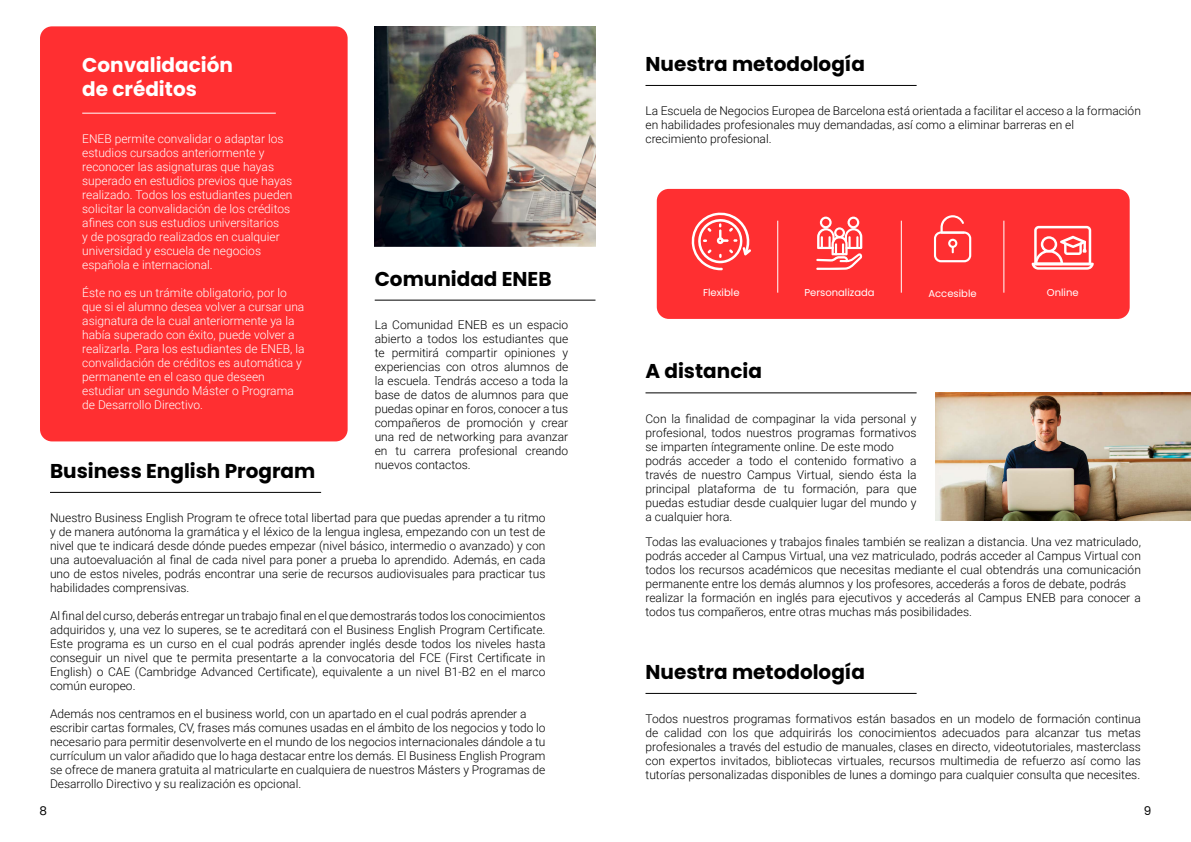
<style>
.page{position:relative;width:1191px;height:842px;background:#fff}
.page>*{position:absolute;margin:0;border:0;box-sizing:border-box;transform-origin:0 0}
.t1{font:700 20px "Poppins";color:#000}
.t2{font:700 20px/24px "Poppins";color:#fff}
.t3{font:300 12px/14px "Roboto";color:#000}
.t4{font:300 12px/14px "Roboto";color:#fff}
.t5{font:12px "Poppins";color:#000}
.t6{font:10px "Poppins";color:#fff}
</style>
<div class="page">
<hr style="left:645px;top:85px;width:271px;height:1px;background:#000">
<hr style="left:645px;top:693px;width:271px;height:1px;background:#000">
<hr style="left:645px;top:392px;width:271px;height:1px;background:#000">
<div style="left:657px;top:189px;width:472px;height:130px;background:#ff2f31;border-radius:12px"></div>
<img style="left:936px;top:392px;width:255px;height:128px">
<div style="left:40px;top:26px;width:308px;height:415px;background:#ff2f31;border-radius:12px"></div>
<hr style="left:82px;top:113px;width:194px;height:1px;background:#fff">
<img style="left:375px;top:26px;width:220px;height:220px">
<hr style="left:375px;top:300px;width:220px;height:1px;background:#000">
<hr style="left:50px;top:492px;width:271px;height:1px;background:#000">
<hr style="left:777px;top:221px;width:1px;height:72px;background:#fff">
<hr style="left:900px;top:221px;width:1px;height:72px;background:#fff">
<hr style="left:1003px;top:221px;width:1px;height:72px;background:#fff">
<svg style="left:691px;top:212px;width:60px;height:58px"></svg>
<svg style="left:934px;top:215px;width:37px;height:47px"></svg>
<svg style="left:1031px;top:226px;width:62px;height:44px"></svg>
<svg style="left:816px;top:217px;width:46px;height:53px"></svg>
<h1 class="t2" style="left:82px;top:53px;width:152px">Convalidación de créditos</h1>
<p class="t4" style="left:82px;top:131px;width:212px">ENEB permite convalidar o adaptar los estudios cursados anteriormente y reconocer las asignaturas que hayas superado en estudios previos que hayas realizado. Todos los estudiantes pueden solicitar la convalidación de los créditos afines con sus estudios universitarios<br>y de posgrado realizados en cualquier universidad y escuela de negocios española e internacional.</p>
<p class="t4" style="left:82px;top:285px;width:224px">Éste no es un trámite obligatorio, por lo que si el alumno desea volver a cursar una asignatura de la cual anteriormente ya la había superado con éxito, puede volver a realizarla. Para los estudiantes de ENEB, la convalidación de créditos es automática y permanente en el caso que deseen estudiar un segundo Máster o Programa de Desarrollo Directivo.</p>
<h1 class="t1" style="left:375px;top:267px;width:178px">Comunidad ENEB</h1>
<p class="t3" style="left:375px;top:317px;width:195px;text-align:justify">La Comunidad ENEB es un espacio abierto a todos los estudiantes que te permitirá compartir opiniones y experiencias con otros alumnos de la escuela. Tendrás acceso a toda la base de datos de alumnos para que puedas opinar en foros, conocer a tus compañeros de promoción y crear una red de networking para avanzar en tu carrera profesional creando nuevos contactos.</p>
<h1 class="t1" style="left:50px;top:459px;width:267px">Business English Program</h1>
<p class="t3" style="left:50px;top:510px;width:497px;text-align:justify">Nuestro Business English Program te ofrece total libertad para que puedas aprender a tu ritmo y de manera autónoma la gramática y el léxico de la lengua inglesa, empezando con un test de nivel que te indicará desde dónde puedes empezar (nivel básico, intermedio o avanzado) y con una autoevaluación al final de cada nivel para poner a prueba lo aprendido. Además, en cada uno de estos niveles, podrás encontrar una serie de recursos audiovisuales para practicar tus habilidades comprensivas.</p>
<p class="t3" style="left:50px;top:608px;width:497px;text-align:justify">Al final del curso, deberás entregar un trabajo final en el que demostrarás todos los conocimientos adquiridos y, una vez lo superes, se te acreditará con el Business English Program Certificate.<br>Este programa es un curso en el cual podrás aprender inglés desde todos los niveles hasta conseguir un nivel que te permita presentarte a la convocatoria del FCE (First Certificate in English) o CAE (Cambridge Advanced Certificate), equivalente a un nivel B1-B2 en el marco común europeo.</p>
<p class="t3" style="left:50px;top:706px;width:497px">Además nos centramos en el business world, con un apartado en el cual podrás aprender a escribir cartas formales, CV, frases más comunes usadas en el ámbito de los negocios y todo lo necesario para permitir desenvolverte en el mundo de los negocios internacionales dándole a tu currículum un valor añadido que lo haga destacar entre los demás. El Business English Program se ofrece de manera gratuita al matricularte en cualquiera de nuestros Másters y Programas de Desarrollo Directivo y su realización es opcional.</p>
<h1 class="t1" style="left:645px;top:52px;width:221px">Nuestra metodología</h1>
<p class="t3" style="left:645px;top:103px;width:497px">La Escuela de Negocios Europea de Barcelona está orientada a facilitar el acceso a la formación en habilidades profesionales muy demandadas, así como a eliminar barreras en el<br>crecimiento profesional.</p>
<p class="t6" style="left:703px;top:287px;width:38px">Flexible</p>
<p class="t6" style="left:804px;top:287px;width:72px">Personalizada</p>
<p class="t6" style="left:928px;top:288px;width:50px">Accesible</p>
<p class="t6" style="left:1046px;top:287px;width:33px">Online</p>
<h1 class="t1" style="left:645px;top:360px;width:118px">A distancia</h1>
<p class="t3" style="left:645px;top:411px;width:273px">Con la finalidad de compaginar la vida personal y profesional, todos nuestros programas formativos se imparten íntegramente online. De este modo podrás acceder a todo el contenido formativo a través de nuestro Campus Virtual, siendo ésta la principal plataforma de tu formación, para que puedas estudiar desde cualquier lugar del mundo y a cualquier hora.</p>
<p class="t3" style="left:645px;top:534px;width:497px">Todas las evaluaciones y trabajos finales también se realizan a distancia. Una vez matriculado, podrás acceder al Campus Virtual, una vez matriculado, podrás acceder al Campus Virtual con todos los recursos académicos que necesitas mediante el cual obtendrás una comunicación permanente entre los demás alumnos y los profesores, accederás a foros de debate, podrás realizar la formación en inglés para ejecutivos y accederás al Campus ENEB para conocer a todos tus compañeros, entre otras muchas más posibilidades.</p>
<h1 class="t1" style="left:645px;top:660px;width:221px">Nuestra metodología</h1>
<p class="t3" style="left:645px;top:711px;width:497px;text-align:justify">Todos nuestros programas formativos están basados en un modelo de formación continua de calidad con los que adquirirás los conocimientos adecuados para alcanzar tus metas profesionales a través del estudio de manuales, clases en directo, videotutoriales, masterclass con expertos invitados, bibliotecas virtuales, recursos multimedia de refuerzo así como las tutorías personalizadas disponibles de lunes a domingo para cualquier consulta que necesites.</p>
<p class="t5" style="left:40px;top:803px;width:9px">8</p>
<p class="t5" style="left:1143px;top:803px;width:9px">9</p>
</div>
